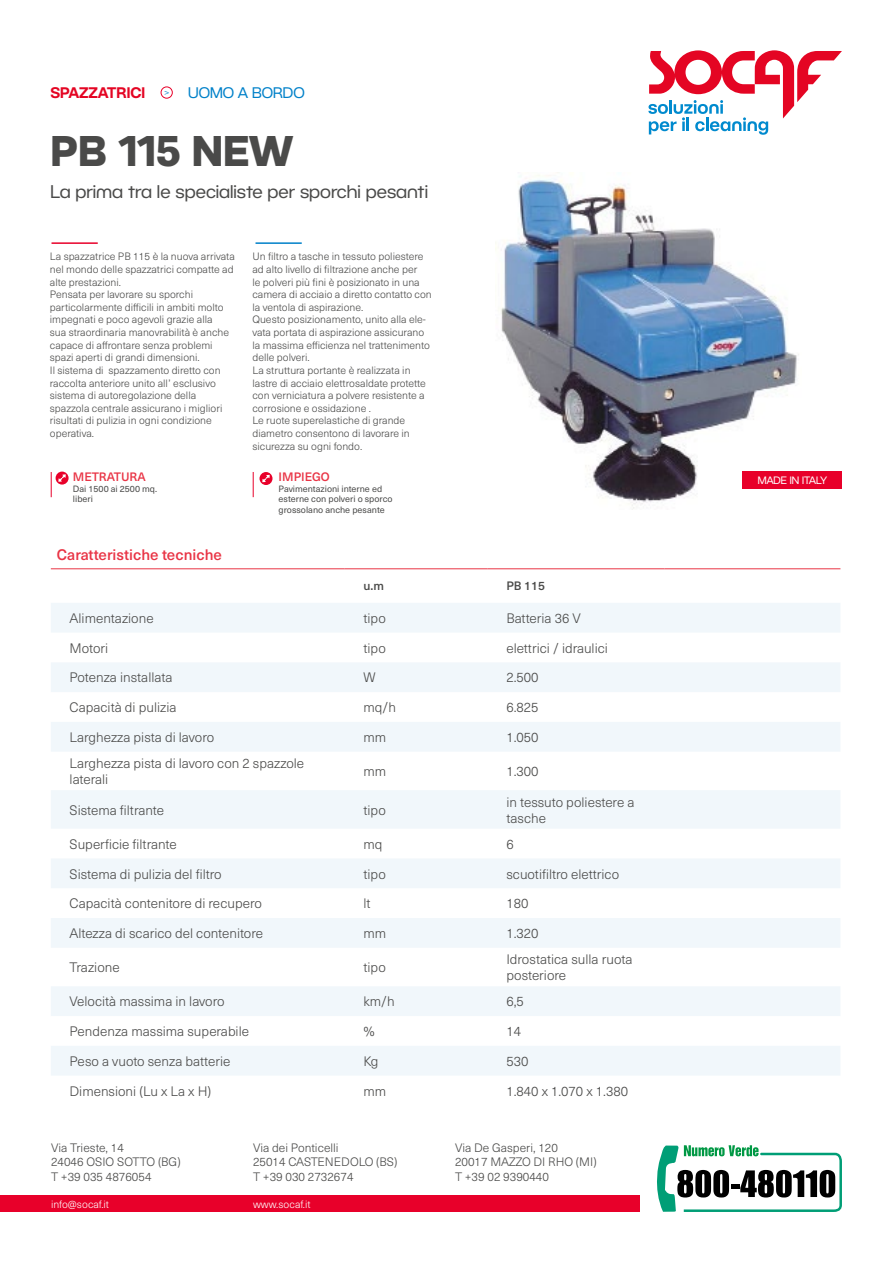
<style>
.page{position:relative;width:893px;height:1263px;background:#fff}
.page>*{position:absolute;margin:0;border:0;box-sizing:border-box;transform-origin:0 0}
.t1{font:700 42px "BC Novatica CYR";color:#4a4a49}
.t2{font:18px "BC Novatica CYR";color:#4a4a49}
.t3{font:500 15px "Neue Haas Unica W1 G";color:#e93445}
.t4{font:600 15px "BC Novatica CYR";color:#e40523}
.t5{font:15px "BC Novatica CYR";color:#0081c9}
.t6{font:300 13.5px/16.2px "Neue Haas Unica W1 G";color:#4a4a49}
.t7{font:300 12px/14.4px "Neue Haas Unica W1 G";color:#4a4a49}
.t8{font:500 12px "Neue Haas Unica W1 G";color:#e93445}
.t9{font:500 12px "Neue Haas Unica W1 G";color:#4a4a49}
.t10{font:300 10.5px/12.6px "Neue Haas Unica W1 G";color:#4a4a49}
.t11{font:300 10.5px "Neue Haas Unica W1 G";color:#fff}
.t12{font:10.5px "BC Novatica CYR";color:#fff}
.t13{font:9px/10.8px "Neue Haas Unica W1 G";color:#4a4a49}
.s1{font-weight:300;font-size:9px}
</style>
<div class="page">
<svg style="left:648px;top:50px;width:194px;height:85px"></svg>
<div style="left:0;top:1195px;width:640px;height:17px;background:#e8002a"></div>
<img style="left:495px;top:172px;width:306px;height:337px">
<hr style="left:52px;top:242px;width:46px;height:2px;background:#e8002a">
<hr style="left:255px;top:242px;width:47px;height:2px;background:#0081c9">
<svg style="left:51px;top:472px;width:18px;height:25px"></svg>
<svg style="left:253px;top:472px;width:19px;height:25px"></svg>
<svg style="left:657px;top:1145px;width:185px;height:67px"></svg>
<svg style="left:51px;top:603px;width:789px;height:472px;fill:#f1f7fb"></svg>
<hr style="left:51px;top:568px;width:294px;height:1px;background:#e93445">
<hr style="left:345px;top:568px;width:143px;height:1px;background:#e93445">
<hr style="left:488px;top:568px;width:176px;height:1px;background:#e93445">
<hr style="left:664px;top:568px;width:176px;height:1px;background:#e93445">
<div style="left:161px;top:87px;width:11px;height:11px;border:1px solid #e8002a;border-radius:50%"></div>
<div style="left:743px;top:472px;width:99px;height:17px;background:#e8002a"></div>
<h3 class="t4" style="left:50px;top:83px;width:96px">SPAZZATRICI</h3>
<h3 class="t5" style="left:164px;top:83px;width:142px"><span class="s1">&gt;</span> UOMO A BORDO</h3>
<h1 class="t1" style="left:50px;top:125px;width:244px">PB 115 NEW</h1>
<h2 class="t2" style="left:50px;top:181px;width:379px">La prima tra le specialiste per sporchi pesanti</h2>
<p class="t10" style="left:50px;top:250px;width:186px">La spazzatrice PB 115 è la nuova arrivata nel mondo delle spazzatrici compatte ad alte prestazioni.<br>Pensata per lavorare su sporchi particolarmente difficili in ambiti molto impegnati e poco agevoli grazie alla<br>sua straordinaria manovrabilità è anche capace di affrontare senza problemi spazi aperti di grandi dimensioni.<br>Il sistema di spazzamento diretto con raccolta anteriore unito all’ esclusivo sistema di autoregolazione della spazzola centrale assicurano i migliori risultati di pulizia in ogni condizione operativa.</p>
<p class="t8" style="left:73px;top:467px;width:74px">METRATURA</p>
<p class="t13" style="left:73px;top:482px;width:86px">Dai 1500 ai 2500 mq. liberi</p>
<h3 class="t3" style="left:57px;top:543px;width:167px">Caratteristiche tecniche</h3>
<p class="t10" style="left:252px;top:250px;width:181px">Un filtro a tasche in tessuto poliestere ad alto livello di filtrazione anche per<br>le polveri più fini è posizionato in una camera di acciaio a diretto contatto con la ventola di aspirazione.<br>Questo posizionamento, unito alla ele&shy;vata portata di aspirazione assicurano la massima efficienza nel trattenimento delle polveri.<br>La struttura portante è realizzata in lastre di acciaio elettrosaldate protette con verniciatura a polvere resistente a corrosione e ossidazione .<br>Le ruote superelastiche di grande diametro consentono di lavorare in sicurezza su ogni fondo.</p>
<p class="t8" style="left:279px;top:467px;width:53px">IMPIEGO</p>
<p class="t13" style="left:279px;top:482px;width:116px">Pavimentazioni interne ed esterne con polveri o sporco grossolano anche pesante</p>
<p class="t9" style="left:363px;top:577px;width:22px">u.m</p>
<p class="t9" style="left:506px;top:577px;width:40px">PB 115</p>
<p class="t6" style="left:70px;top:609px;width:86px">Alimentazione</p>
<p class="t6" style="left:363px;top:609px;width:24px">tipo</p>
<p class="t6" style="left:506px;top:609px;width:76px">Batteria 36 V</p>
<p class="t6" style="left:70px;top:639px;width:40px">Motori</p>
<p class="t6" style="left:363px;top:639px;width:24px">tipo</p>
<p class="t6" style="left:506px;top:639px;width:103px">elettrici / idraulici</p>
<p class="t6" style="left:70px;top:669px;width:105px">Potenza installata</p>
<p class="t6" style="left:363px;top:669px;width:14px">W</p>
<p class="t6" style="left:506px;top:669px;width:34px">2.500</p>
<p class="t6" style="left:70px;top:699px;width:108px">Capacità di pulizia</p>
<p class="t6" style="left:363px;top:699px;width:34px">mq/h</p>
<p class="t6" style="left:506px;top:699px;width:34px">6.825</p>
<p class="t6" style="left:70px;top:728px;width:146px">Larghezza pista di lavoro</p>
<p class="t6" style="left:363px;top:728px;width:24px">mm</p>
<p class="t6" style="left:506px;top:728px;width:34px">1.050</p>
<p class="t6" style="left:70px;top:754px;width:236px">Larghezza pista di lavoro con 2 spazzole laterali</p>
<p class="t6" style="left:363px;top:762px;width:24px">mm</p>
<p class="t6" style="left:506px;top:762px;width:34px">1.300</p>
<p class="t6" style="left:70px;top:801px;width:96px">Sistema filtrante</p>
<p class="t6" style="left:363px;top:801px;width:24px">tipo</p>
<p class="t6" style="left:506px;top:793px;width:130px">in tessuto poliestere a tasche</p>
<p class="t6" style="left:70px;top:835px;width:109px">Superficie filtrante</p>
<p class="t6" style="left:363px;top:835px;width:21px">mq</p>
<p class="t6" style="left:506px;top:835px;width:9px">6</p>
<p class="t6" style="left:70px;top:865px;width:154px">Sistema di pulizia del filtro</p>
<p class="t6" style="left:363px;top:865px;width:24px">tipo</p>
<p class="t6" style="left:506px;top:865px;width:114px">scuotifiltro elettrico</p>
<p class="t6" style="left:70px;top:895px;width:194px">Capacità contenitore di recupero</p>
<p class="t6" style="left:363px;top:895px;width:9px">lt</p>
<p class="t6" style="left:506px;top:895px;width:24px">180</p>
<p class="t6" style="left:70px;top:924px;width:195px">Altezza di scarico del contenitore</p>
<p class="t6" style="left:363px;top:924px;width:24px">mm</p>
<p class="t6" style="left:506px;top:924px;width:34px">1.320</p>
<p class="t6" style="left:70px;top:959px;width:52px">Trazione</p>
<p class="t6" style="left:363px;top:959px;width:24px">tipo</p>
<p class="t6" style="left:506px;top:950px;width:128px">Idrostatica sulla ruota posteriore</p>
<p class="t6" style="left:70px;top:993px;width:156px">Velocità massima in lavoro</p>
<p class="t6" style="left:363px;top:993px;width:33px">km/h</p>
<p class="t6" style="left:506px;top:993px;width:19px">6,5</p>
<p class="t6" style="left:70px;top:1022px;width:181px">Pendenza massima superabile</p>
<p class="t6" style="left:363px;top:1022px;width:13px">%</p>
<p class="t6" style="left:506px;top:1022px;width:16px">14</p>
<p class="t6" style="left:70px;top:1052px;width:162px">Peso a vuoto senza batterie</p>
<p class="t6" style="left:363px;top:1052px;width:17px">Kg</p>
<p class="t6" style="left:506px;top:1052px;width:24px">530</p>
<p class="t6" style="left:70px;top:1082px;width:143px">Dimensioni (Lu x La x H)</p>
<p class="t6" style="left:363px;top:1082px;width:24px">mm</p>
<p class="t6" style="left:506px;top:1082px;width:123px">1.840 x 1.070 x 1.380</p>
<p class="t7" style="left:253px;top:1140px;width:146px">Via dei Ponticelli<br>25014 CASTENEDOLO (BS)<br>T +39 030 2732674</p>
<p class="t7" style="left:455px;top:1140px;width:143px">Via De Gasperi, 120<br>20017 MAZZO DI RHO (MI)<br>T +39 02 9390440</p>
<p class="t7" style="left:51px;top:1140px;width:131px">Via Trieste, 14<br>24046 OSIO SOTTO (BG)<br>T +39 035 4876054</p>
<p class="t11" style="left:51px;top:1197px;width:60px">info@socaf.it</p>
<p class="t11" style="left:253px;top:1197px;width:59px">www.socaf.it</p>
<p class="t12" style="left:758px;top:474px;width:71px">MADE IN ITALY</p>
</div>
